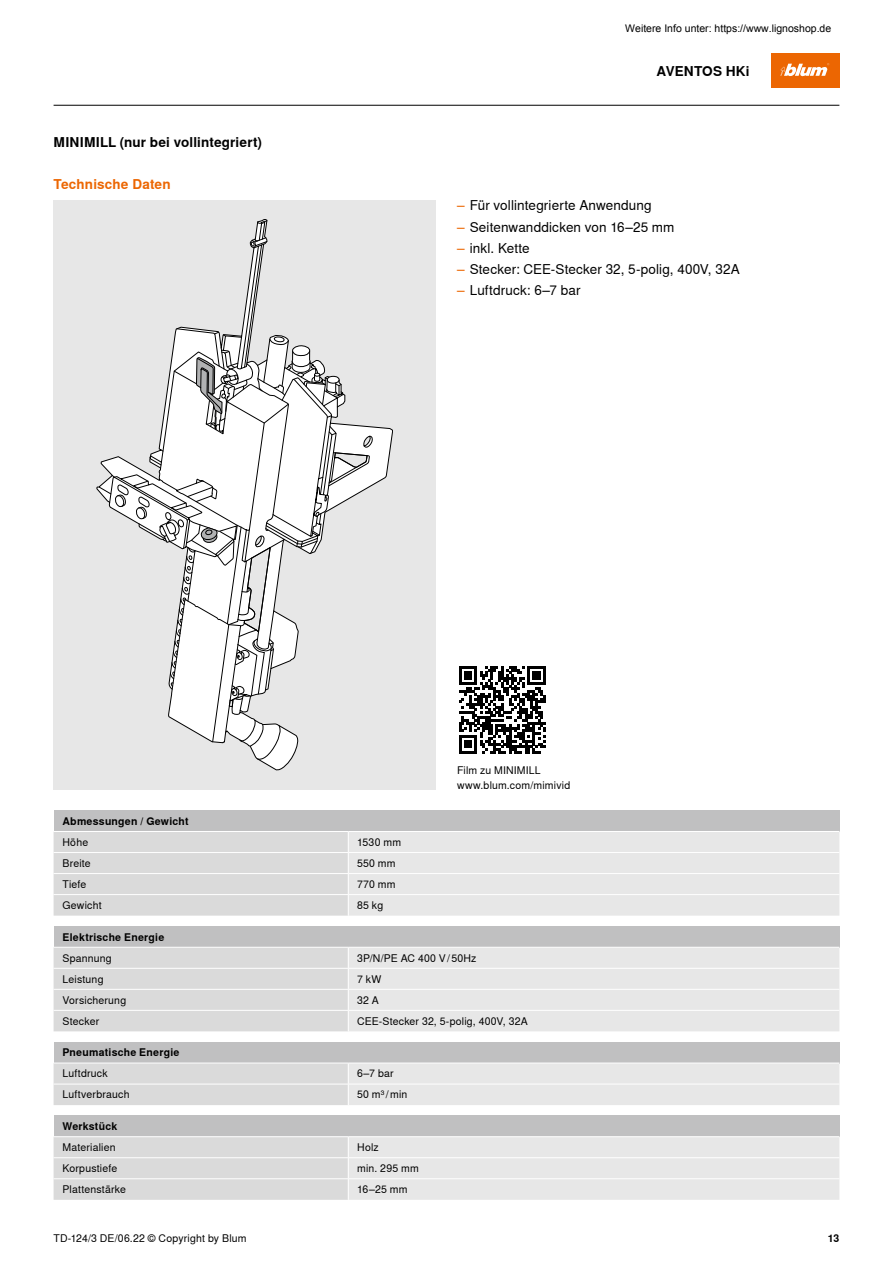
<style>
.page{position:relative;width:893px;height:1263px;background:#fff}
.page>*{position:absolute;margin:0;border:0;box-sizing:border-box;transform-origin:0 0}
.t1{font:13.5px "Nimbus Sans Global";letter-spacing:.01em;color:#000}
.t2{font:700 13.5px "Nimbus Sans Global";letter-spacing:.01em;color:#000}
.t3{font:700 13.5px "Nimbus Sans Global";letter-spacing:.015em;color:#ec6602}
.t4{font:10.5px/15px "Nimbus Sans Global";letter-spacing:.015em;color:#000}
.t5{font:700 10.5px "Nimbus Sans Global";letter-spacing:.025em;color:#000}
.t6{font:10.5px "Arial";color:#000}
.s1{color:#ec6602}
</style>
<div class="page">
<div style="left:771px;top:54px;width:68px;height:34px;background:#ec6602"></div>
<svg style="left:780px;top:63px;width:49px;height:13px"></svg>
<div style="left:54px;top:200px;width:382px;height:589px;background:#e7e7e7"></div>
<svg style="left:97px;top:219px;width:296px;height:551px"></svg>
<svg style="left:99px;top:220px;width:275px;height:542px"></svg>
<svg style="left:459px;top:666px;width:87px;height:87px"></svg>
<div style="left:54px;top:810px;width:785px;height:21px;background:#c0c0c1"></div>
<svg style="left:54px;top:832px;width:785px;height:84px;background:#e3e3e3"></svg>
<div style="left:54px;top:926px;width:785px;height:21px;background:#c0c0c1"></div>
<svg style="left:54px;top:947px;width:785px;height:84px;background:#e3e3e3"></svg>
<div style="left:54px;top:1116px;width:785px;height:21px;background:#c0c0c1"></div>
<hr style="left:54px;top:1136px;width:294px;height:1px;background:#fff">
<hr style="left:348px;top:1136px;width:491px;height:1px;background:#fff">
<svg style="left:54px;top:1137px;width:785px;height:63px;background:#e3e3e3"></svg>
<div style="left:54px;top:1042px;width:785px;height:21px;background:#c0c0c1"></div>
<svg style="left:54px;top:1063px;width:785px;height:42px;background:#e3e3e3"></svg>
<hr style="left:54px;top:105px;width:785px;height:1px;background:#000">
<p class="t2" style="left:54px;top:135px;width:210px">MINIMILL (nur bei vollintegriert)</p>
<p class="t3" style="left:54px;top:177px;width:119px">Technische Daten</p>
<p class="t6" style="left:625px;top:21px;width:208px">Weitere Info unter: https://www.lignoshop.de</p>
<p class="t2" style="left:657px;top:63px;width:95px">AVENTOS HKi</p>
<p class="t1" style="left:457px;top:198px;width:196px"><span class="s1">–</span> Für vollintegrierte Anwendung</p>
<p class="t1" style="left:457px;top:219px;width:219px"><span class="s1">–</span> Seitenwanddicken von 16–25 mm</p>
<p class="t1" style="left:457px;top:240px;width:74px"><span class="s1">–</span> inkl. Kette</p>
<p class="t1" style="left:457px;top:261px;width:284px"><span class="s1">–</span> Stecker: CEE-Stecker 32, 5-polig, 400V, 32A</p>
<p class="t1" style="left:457px;top:282px;width:125px"><span class="s1">–</span> Luftdruck: 6–7 bar</p>
<p class="t4" style="left:457px;top:763px;width:115px">Film zu MINIMILL www.blum.com/mimivid</p>
<p class="t5" style="left:63px;top:815px;width:128px">Abmessungen / Gewicht</p>
<p class="t4" style="left:63px;top:835px;width:27px">Höhe</p>
<p class="t4" style="left:357px;top:835px;width:45px">1530 mm</p>
<p class="t4" style="left:63px;top:856px;width:30px">Breite</p>
<p class="t4" style="left:357px;top:856px;width:40px">550 mm</p>
<p class="t4" style="left:63px;top:877px;width:25px">Tiefe</p>
<p class="t4" style="left:357px;top:877px;width:40px">770 mm</p>
<p class="t4" style="left:63px;top:898px;width:41px">Gewicht</p>
<p class="t4" style="left:357px;top:898px;width:27px">85 kg</p>
<p class="t5" style="left:63px;top:931px;width:103px">Elektrische Energie</p>
<p class="t4" style="left:63px;top:950px;width:51px">Spannung</p>
<p class="t4" style="left:357px;top:950px;width:121px">3P/N/PE AC 400 V/50Hz</p>
<p class="t4" style="left:63px;top:971px;width:43px">Leistung</p>
<p class="t4" style="left:357px;top:971px;width:26px">7 kW</p>
<p class="t4" style="left:63px;top:992px;width:65px">Vorsicherung</p>
<p class="t4" style="left:357px;top:992px;width:23px">32 A</p>
<p class="t4" style="left:63px;top:1013px;width:38px">Stecker</p>
<p class="t4" style="left:357px;top:1013px;width:172px">CEE-Stecker 32, 5-polig, 400V, 32A</p>
<p class="t5" style="left:63px;top:1046px;width:118px">Pneumatische Energie</p>
<p class="t4" style="left:63px;top:1066px;width:47px">Luftdruck</p>
<p class="t4" style="left:357px;top:1066px;width:38px">6–7 bar</p>
<p class="t4" style="left:63px;top:1087px;width:69px">Luftverbrauch</p>
<p class="t4" style="left:357px;top:1087px;width:52px">50 m³/min</p>
<p class="t5" style="left:63px;top:1120px;width:56px">Werkstück</p>
<p class="t4" style="left:63px;top:1140px;width:55px">Materialien</p>
<p class="t4" style="left:357px;top:1140px;width:23px">Holz</p>
<p class="t4" style="left:63px;top:1161px;width:56px">Korpustiefe</p>
<p class="t4" style="left:357px;top:1161px;width:63px">min. 295 mm</p>
<p class="t4" style="left:63px;top:1182px;width:65px">Plattenstärke</p>
<p class="t4" style="left:357px;top:1182px;width:52px">16–25 mm</p>
<p class="t4" style="left:54px;top:1231px;width:195px">TD-124/3 DE/06.22 © Copyright by Blum</p>
<p class="t5" style="left:828px;top:1232px;width:13px">13</p>
</div>
